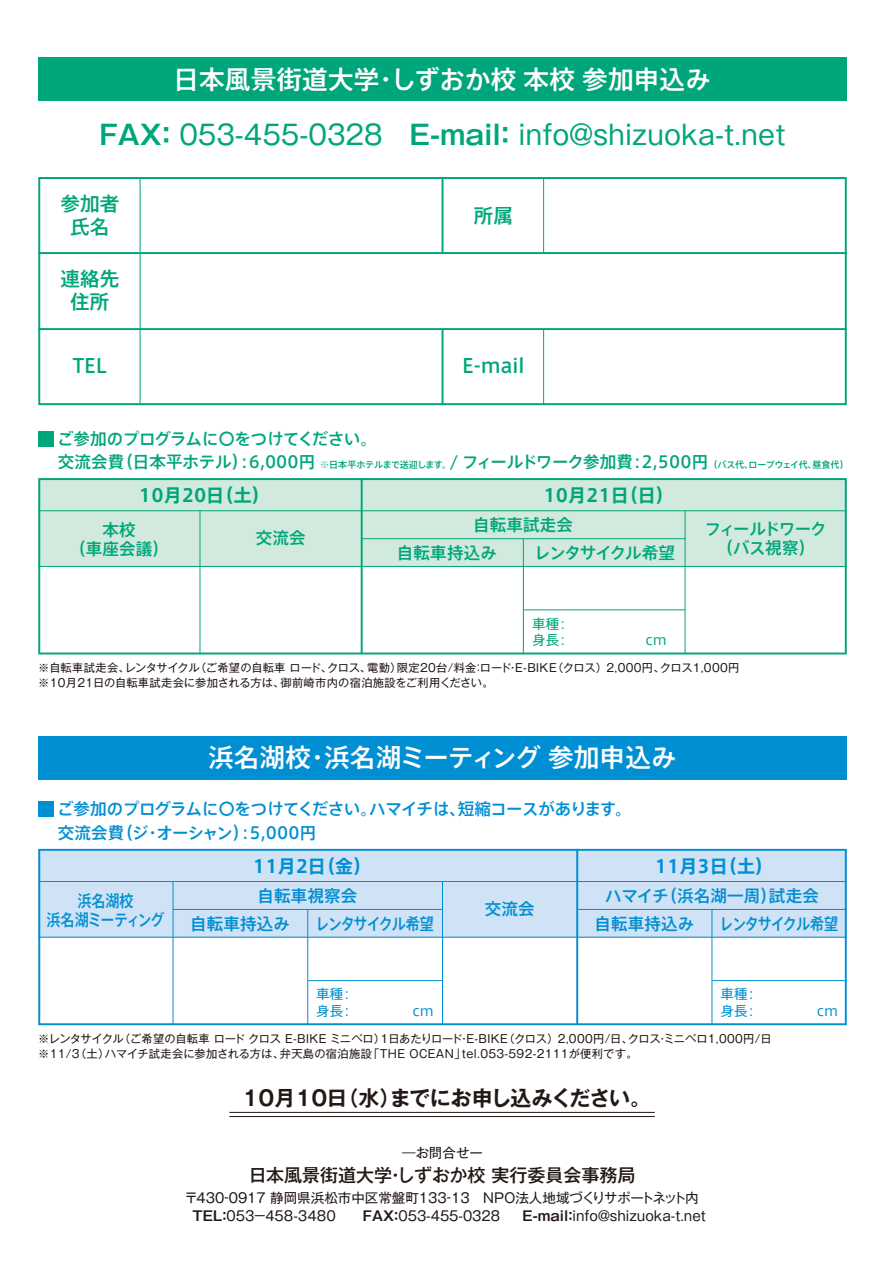
<style>
.page{position:relative;width:885px;height:1263px;background:#fff}
.page>*{position:absolute;margin:0;border:0;box-sizing:border-box;transform-origin:0 0}
.t1{font:27px "Gothic MB101 Pro";color:#00a67b}
.t2{font:500 25.5px "Axis Std";letter-spacing:.01em;color:#fff}
.t3{font:700 21px "Gothic MB101 Pro De";letter-spacing:-.025em;color:#221815}
.t4{font:500 19.5px/23.2px "Axis Std";letter-spacing:.01em;color:#00a67b;text-align:center}
.t5{font:500 18px "Gothic MB101 Pro";color:#221815}
.t6{font:700 18px "Axis Std";color:#00a67b}
.t7{font:700 18px "Axis Std";color:#008fd3}
.t8{font:500 16.5px/18.8px "Axis Std";letter-spacing:-.005em;color:#00a67b}
.t9{font:500 16.5px/23.7px "Axis Std";letter-spacing:-.03em;color:#008fd3}
.t10{font:500 16.5px/27.5px "Axis Std";letter-spacing:.01em;color:#008fd3}
.t11{font:500 16.5px "Axis Std";letter-spacing:-.085em;color:#008fd3;scale:.85 1}
.t12{font:500 16.5px/18.8px "Axis Std";letter-spacing:-.04em;color:#00a67b;text-align:center}
.t13{font:500 16.5px/18.8px "Axis Std";letter-spacing:-.04em;color:#008fd3;text-align:center;scale:.85 1}
.t14{font:500 16.5px "Axis Std";letter-spacing:-.075em;color:#00a67b}
.t15{font:500 16.5px "Axis Std";letter-spacing:-.01em;color:#008fd3}
.t16{font:13.5px/18px "Gothic MB101 Pro";color:#221815;text-align:center}
.t17{font:13.5px/16.5px "Axis Std";letter-spacing:.01em;color:#008fd3}
.t18{font:13.5px/16.5px "Axis Std";color:#00a67b}
.t19{font:11.25px/15px "Gothic MB101 Pro";letter-spacing:.02em;color:#221815}
.s1{font-family:"Gothic MB101 Pro De";font-weight:700}
.s2{font-size:9px}
</style>
<div class="page">
<svg style="left:38px;top:177px;width:808px;height:228px"></svg>
<svg style="left:38px;top:849px;width:808px;height:176px;fill:#d0e2f5"></svg>
<hr style="left:173px;top:909px;width:269px;height:1px;background:#008fd3">
<hr style="left:577px;top:909px;width:269px;height:1px;background:#008fd3">
<hr style="left:38px;top:881px;width:808px;height:1px;background:#008fd3">
<hr style="left:173px;top:881px;width:1px;height:144px;background:#008fd3">
<hr style="left:307px;top:909px;width:1px;height:116px;background:#008fd3">
<hr style="left:576px;top:849px;width:2px;height:176px;background:#008fd3">
<hr style="left:442px;top:882px;width:1px;height:143px;background:#008fd3">
<hr style="left:711px;top:910px;width:1px;height:115px;background:#008fd3">
<hr style="left:38px;top:937px;width:808px;height:1px;background:#008fd3">
<div style="left:38px;top:58px;width:808px;height:43px;background:#00a67b"></div>
<div style="left:38px;top:736px;width:808px;height:44px;background:#008fd3"></div>
<svg style="left:38px;top:478px;width:808px;height:176px;fill:#d2eade"></svg>
<hr style="left:361px;top:538px;width:324px;height:1px;background:#00a67b">
<hr style="left:38px;top:510px;width:808px;height:1px;background:#00a67b">
<hr style="left:199px;top:510px;width:1px;height:144px;background:#00a67b">
<hr style="left:360px;top:478px;width:2px;height:176px;background:#00a67b">
<hr style="left:523px;top:539px;width:1px;height:115px;background:#00a67b">
<hr style="left:684px;top:510px;width:1px;height:144px;background:#00a67b">
<hr style="left:38px;top:566px;width:808px;height:1px;background:#00a67b">
<hr style="left:523px;top:609px;width:162px;height:1px;background:#00a67b">
<hr style="left:308px;top:980px;width:134px;height:1px;background:#008fd3">
<hr style="left:712px;top:980px;width:134px;height:1px;background:#008fd3">
<hr style="left:38px;top:252px;width:808px;height:2px;background:#00a67b">
<hr style="left:38px;top:328px;width:808px;height:2px;background:#00a67b">
<hr style="left:441px;top:177px;width:2px;height:77px;background:#00a67b">
<hr style="left:441px;top:329px;width:2px;height:76px;background:#00a67b">
<hr style="left:543px;top:177px;width:1px;height:77px;background:#00a67b">
<hr style="left:543px;top:329px;width:1px;height:76px;background:#00a67b">
<hr style="left:140px;top:177px;width:1px;height:228px;background:#00a67b">
<div style="left:38px;top:431px;width:15px;height:15px;background:#00a67b"></div>
<div style="left:38px;top:802px;width:15px;height:15px;background:#008fd3"></div>
<hr style="left:229px;top:1112px;width:425px;height:1px;background:#221815">
<hr style="left:229px;top:1116px;width:425px;height:1px;background:#221815">
<h2 class="t2" style="left:173px;top:60px;width:539px">日本風景街道大学・しずおか校 本校 参加申込み</h2>
<h1 class="t1" style="left:99px;top:112px;width:687px"><span class="s1">FAX：</span> 053-455-0328　<span class="s1">E-mail：</span> info@shizuoka-t.net</h1>
<h3 class="t4" style="left:60px;top:191px;width:60px">参加者氏名</h3>
<h3 class="t4" style="left:60px;top:266px;width:60px">連絡先住所</h3>
<h3 class="t4" style="left:73px;top:353px;width:36px">TEL</h3>
<h3 class="t4" style="left:473px;top:202px;width:41px">所属</h3>
<h3 class="t4" style="left:462px;top:353px;width:64px">E-mail</h3>
<h3 class="t8" style="left:57px;top:425px;width:793px;line-height:23.7px">ご参加のプログラムに〇をつけてください。<br>交流会費（日本平ホテル）：6,000円 <span class="s2">※日本平ホテルまで送迎します。</span>/ フィールドワーク参加費：2,500円 <span class="s2">（バス代、ロープウェイ代、昼食代）</span></h3>
<h3 class="t6" style="left:139px;top:482px;width:132px">10月20日（土）</h3>
<h3 class="t8" style="left:69px;top:520px;width:101px;text-align:center">本校<br>（車座会議）</h3>
<h3 class="t8" style="left:256px;top:527px;width:51px">交流会</h3>
<h3 class="t6" style="left:543px;top:482px;width:132px">10月21日（日）</h3>
<h3 class="t8" style="left:397px;top:510px;width:178px;line-height:27.5px;text-indent:76px">自転車試走会自転車持込み</h3>
<h3 class="t14" style="left:534px;top:540px;width:142px">レンタサイクル希望</h3>
<p class="t18" style="left:532px;top:614px;width:39px">車種：身長：</p>
<p class="t18" style="left:645px;top:631px;width:23px">cm</p>
<h3 class="t12" style="left:704px;top:519px;width:124px">フィールドワーク（バス視察）</h3>
<p class="t19" style="left:38px;top:659px;width:702px">※自転車試走会、レンタサイクル（ご希望の自転車 ロード、クロス、電動）限定20台/料金：ロード・E-BIKE（クロス）2,000円、クロス1,000円※10月21日の自転車試走会に参加される方は、御前崎市内の宿泊施設をご利用ください。</p>
<h2 class="t2" style="left:208px;top:738px;width:470px">浜名湖校・浜名湖ミーティング 参加申込み</h2>
<h3 class="t9" style="left:57px;top:796px;width:576px">ご参加のプログラムに〇をつけてください。ハマイチは、短縮コースがあります。交流会費（ジ・オーシャン）：5,000円</h3>
<h3 class="t7" style="left:253px;top:853px;width:120px">11月2日（金）</h3>
<h3 class="t10" style="left:190px;top:881px;width:169px;text-indent:67px">自転車視察会自転車持込み</h3>
<h3 class="t13" style="left:47px;top:890px;width:140px">浜名湖校<br>浜名湖ミーティング</h3>
<h3 class="t15" style="left:485px;top:896px;width:51px">交流会</h3>
<h3 class="t11" style="left:315px;top:911px;width:141px">レンタサイクル希望</h3>
<p class="t17" style="left:316px;top:985px;width:39px">車種：身長：</p>
<p class="t17" style="left:412px;top:1002px;width:23px">cm</p>
<h3 class="t7" style="left:654px;top:853px;width:120px">11月3日（土）</h3>
<h3 class="t10" style="left:594px;top:881px;width:226px;text-indent:11px">ハマイチ（浜名湖一周）試走会自転車持込み</h3>
<h3 class="t11" style="left:719px;top:911px;width:141px">レンタサイクル希望</h3>
<p class="t17" style="left:720px;top:985px;width:39px">車種：身長：</p>
<p class="t17" style="left:816px;top:1002px;width:23px">cm</p>
<p class="t19" style="left:38px;top:1030px;width:734px">※レンタサイクル（ご希望の自転車 ロード クロス E-BIKE ミニベロ）１日あたりロード・E-BIKE（クロス）2,000円/日、クロス・ミニベロ1,000円/日※11/3（土）ハマイチ試走会に参加される方は、弁天島の宿泊施設「THE OCEAN」tel.053-592-2111が便利です。</p>
<h3 class="t3" style="left:242px;top:1080px;width:410px">10月10日（水）までにお申し込みください。</h3>
<p class="t16" style="left:402px;top:1142px;width:82px">―お問合せー</p>
<h3 class="t5" style="left:249px;top:1160px;width:388px">日本風景街道大学・しずおか校 実行委員会事務局</h3>
<p class="t16" style="left:184px;top:1187px;width:522px">〒430‐0917 静岡県浜松市中区常盤町133‐13　ＮＰＯ法人地域づくりサポートネット内<br><span class="s1">TEL：</span>053－45８-３４８０　　<span class="s1">FAX：</span>053-455-0328 　<span class="s1">Ｅ-mail：</span>info@shizuoka-t.net</p>
</div>
